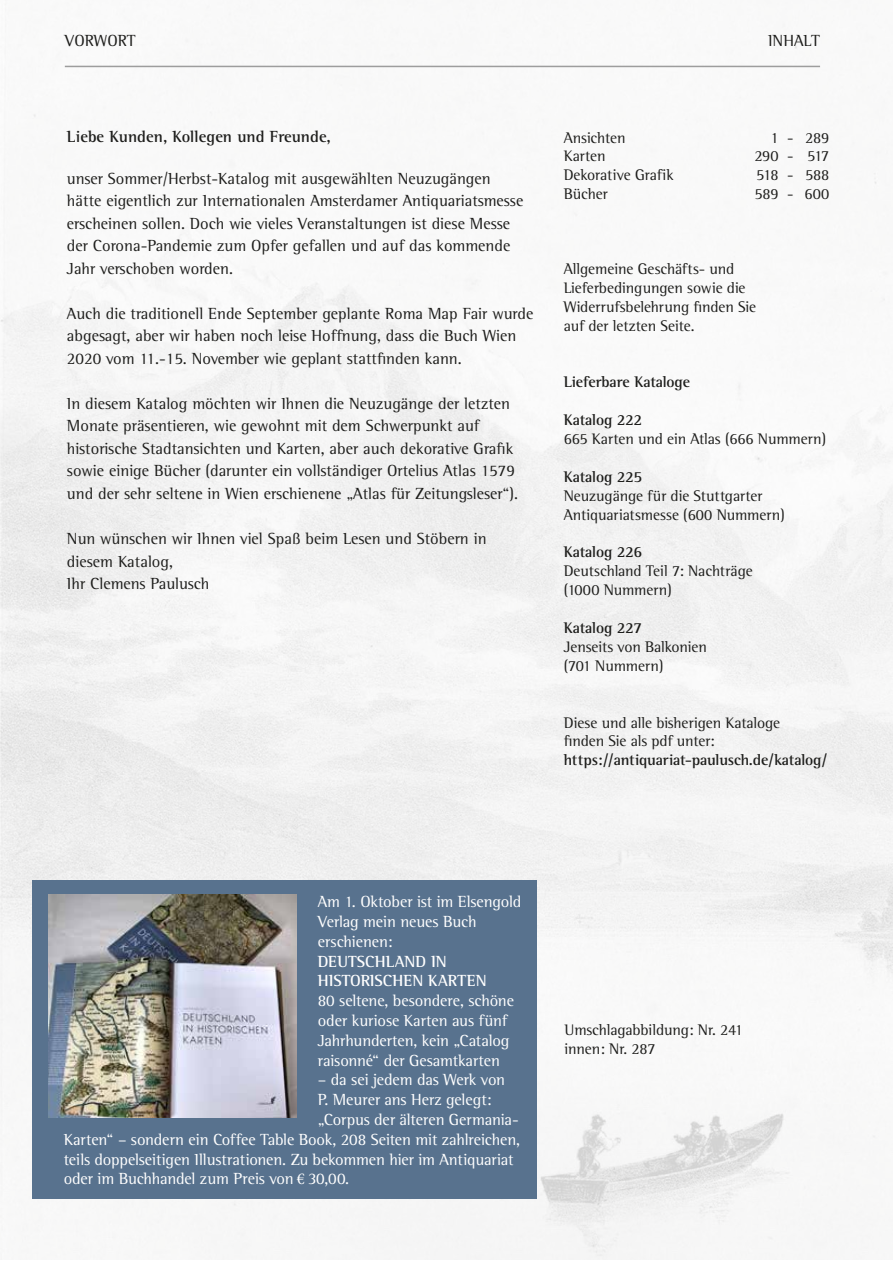
<style>
.page{position:relative;width:893px;height:1263px;background:#fff}
.page>*{position:absolute;margin:0;border:0;box-sizing:border-box;transform-origin:0 0}
.t1{font:16.5px/22.5px "Rotis Semi Serif";color:#1d1d1b}
.t2{font:16.5px/19.8px "Rotis Semi Serif";letter-spacing:-.01em;color:#fff}
.t3{font:700 16.5px "Rotis Semi Serif";color:#1d1d1b}
.t4{font:700 16.5px/19.8px "Rotis Semi Serif";color:#fff}
.t5{font:15.75px/18.9px "Rotis Semi Serif";letter-spacing:-.005em;color:#1d1d1b}
.t6{font:700 15.75px "Rotis Semi Serif";letter-spacing:-.015em;color:#1d1d1b}
.s1{font-family:"Minion Pro"}
</style>
<div class="page">
<img style="left:0;top:40px;width:893px;height:1219px">
<hr style="left:65px;top:66px;width:755px;height:1px;background:#9d9d9d">
<div style="left:32px;top:881px;width:505px;height:318px;background:#58728e"></div>
<img style="left:48px;top:895px;width:249px;height:222px">
<p class="t1" style="left:65px;top:29px;width:72px">VORWORT</p>
<p class="t1" style="left:768px;top:29px;width:54px">INHALT</p>
<p class="t3" style="left:67px;top:126px;width:265px">Liebe Kunden, Kollegen und Freunde,</p>
<p class="t1" style="left:67px;top:167px;width:458px">unser Sommer/Herbst-Katalog mit ausgewählten Neuzugängen hätte eigentlich zur Internationalen Amsterdamer Antiquariatsmesse erscheinen sollen. Doch wie vieles Veranstaltungen ist diese Messe der Corona-Pandemie zum Opfer gefallen und auf das kommende Jahr verschoben worden.</p>
<p class="t1" style="left:67px;top:302px;width:468px">Auch die traditionell Ende September geplante Roma Map Fair wurde abgesagt, aber wir haben noch leise Hoffnung, dass die Buch Wien<br>2020 vom 11.-15. November wie geplant stattfinden kann.</p>
<p class="t1" style="left:67px;top:392px;width:452px">In diesem Katalog möchten wir Ihnen die Neuzugänge der letzten Monate präsentieren, wie gewohnt mit dem Schwerpunkt auf historische Stadtansichten und Karten, aber auch dekorative Grafik sowie einige Bücher (darunter ein vollständiger Ortelius Atlas 1579 und der sehr seltene in Wien erschienene „Atlas für Zeitungsleser“).</p>
<p class="t1" style="left:67px;top:527px;width:421px">Nun wünschen wir Ihnen viel Spaß beim Lesen und Stöbern in diesem Katalog,<br>Ihr Clemens Paulusch</p>
<p class="t5" style="left:564px;top:128px;width:63px">Ansichten</p>
<p class="t5" style="left:770px;top:128px;width:60px">1 - 289</p>
<p class="t5" style="left:564px;top:147px;width:43px">Karten</p>
<p class="t5" style="left:754px;top:147px;width:76px">290 - 517</p>
<p class="t5" style="left:564px;top:166px;width:112px">Dekorative Grafik</p>
<p class="t5" style="left:756px;top:166px;width:75px">518 - 588</p>
<p class="t5" style="left:564px;top:184px;width:45px">Bücher</p>
<p class="t5" style="left:754px;top:184px;width:76px">589 - 600</p>
<p class="t5" style="left:564px;top:259px;width:194px">Allgemeine Geschäfts- und<br>Lieferbedingungen sowie die<br>Widerrufsbelehrung finden Sie auf der letzten Seite.</p>
<p class="t6" style="left:564px;top:373px;width:128px">Lieferbare Kataloge</p>
<p class="t6" style="left:564px;top:410px;width:80px">Katalog 222</p>
<p class="t5" style="left:564px;top:429px;width:264px">665 Karten und ein Atlas (666 Nummern)</p>
<p class="t6" style="left:564px;top:467px;width:80px">Katalog 225</p>
<p class="t5" style="left:564px;top:486px;width:223px">Neuzugänge für die Stuttgarter<br>Antiquariatsmesse (600 Nummern)</p>
<p class="t6" style="left:564px;top:543px;width:80px">Katalog 226</p>
<p class="t5" style="left:564px;top:562px;width:190px">Deutschland Teil 7: Nachträge (1000 Nummern)</p>
<p class="t6" style="left:564px;top:618px;width:80px">Katalog 227</p>
<p class="t5" style="left:564px;top:637px;width:145px">Jenseits von Balkonien (701 Nummern)</p>
<p class="t5" style="left:564px;top:713px;width:218px">Diese und alle bisherigen Kataloge finden Sie als pdf unter:</p>
<p class="t6" style="left:564px;top:751px;width:265px">https://antiquariat-paulusch.de/katalog/</p>
<p class="t2" style="left:318px;top:892px;width:205px">Am 1. Oktober ist im Elsengold<br>Verlag mein neues Buch erschienen:</p>
<p class="t4" style="left:318px;top:951px;width:170px">DEUTSCHLAND IN<br>HISTORISCHEN KARTEN</p>
<p class="t2" style="left:318px;top:991px;width:198px">80 seltene, besondere, schöne oder kuriose Karten aus fünf<br>Jahrhunderten, kein „Catalog raisonné“ der Gesamtkarten</p>
<p class="t2" style="left:318px;top:1070px;width:189px">– da sei jedem das Werk von</p>
<p class="t2" style="left:318px;top:1090px;width:175px">P. Meurer ans Herz gelegt:</p>
<p class="t2" style="left:318px;top:1109px;width:202px">„Corpus der älteren Germania-</p>
<p class="t2" style="left:64px;top:1129px;width:458px">Karten“ – sondern ein Coffee Table Book, 208 Seiten mit zahlreichen,</p>
<p class="t2" style="left:64px;top:1149px;width:451px">teils doppelseitigen Illustrationen. Zu bekommen hier im Antiquariat</p>
<p class="t2" style="left:64px;top:1169px;width:287px">oder im Buchhandel zum Preis von <span class="s1">€</span> 30,00.</p>
<p class="t5" style="left:564px;top:1020px;width:180px">Umschlagabbildung: Nr. 241 innen: Nr. 287</p>
</div>
